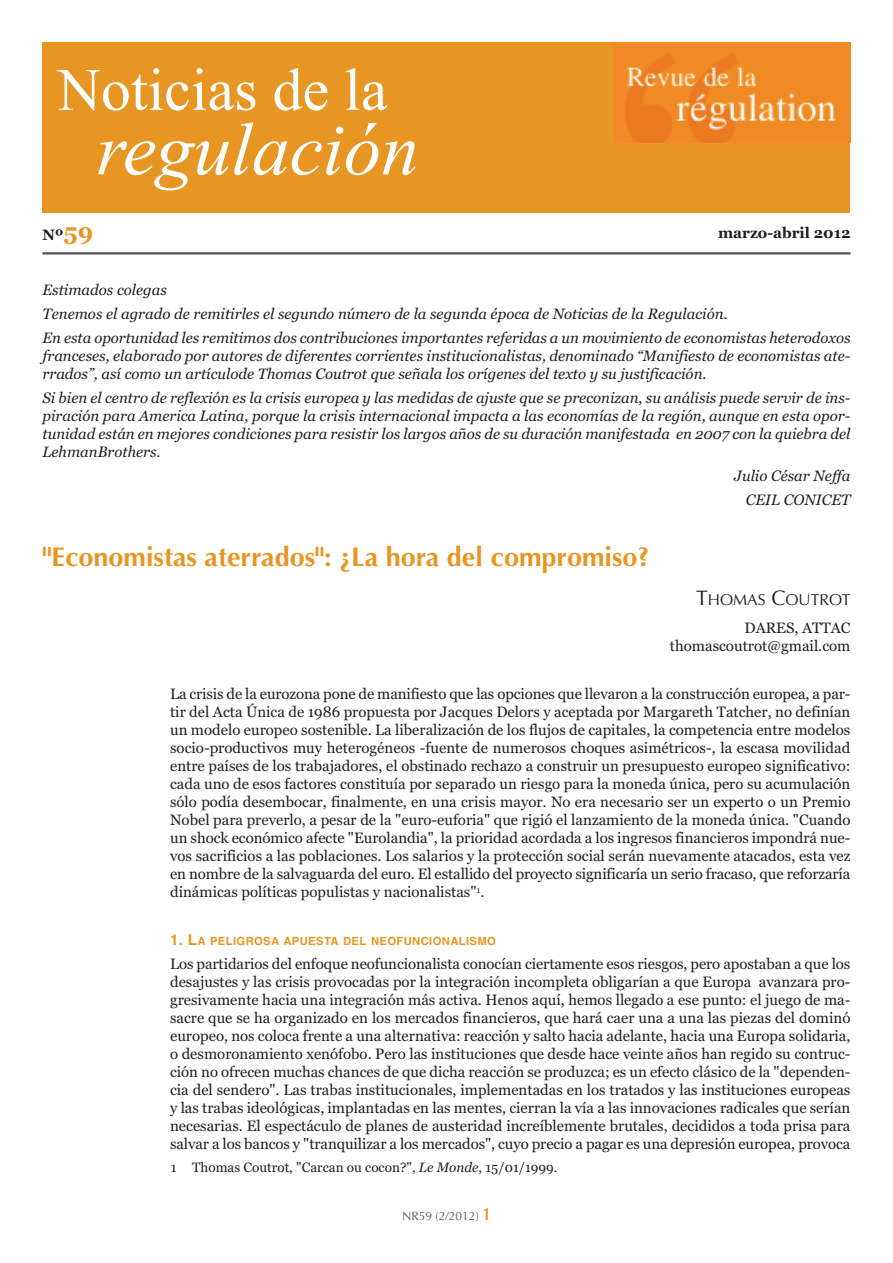
<style>
.page{position:relative;width:893px;height:1263px;background:#fff}
.page>*{position:absolute;margin:0;border:0;box-sizing:border-box;transform-origin:0 0}
.t1{font:italic 75px "Times New Roman";color:#fff}
.t2{font:60px "Times New Roman";color:#fff}
.t3{font:700 27px "Optima";color:#e89623}
.t4{font:15.75px "Optima";color:#231f20}
.t5{font:15px/18px "Georgia";color:#231f20;text-align:justify}
.t6{font:italic 15px/18px "Georgia";color:#231f20}
.t7{font:700 15px "Georgia";color:#231f20}
.t8{font:13.5px "Georgia";color:#231f20}
.t9{font:12px "Optima";color:#57585a}
.t10{font:700 11.25px "Helvetica";letter-spacing:.035em;color:#e89623}
.s1{font-size:24px;color:#e89623}
.s2{font-size:21px}
.s3{font-size:15px}
.s4{font-style:italic}
.s5{font-weight:700;font-size:18px;color:#e89623}
</style>
<div class="page">
<div style="left:43px;top:43px;width:807px;height:170px;background:#e89623"></div>
<img style="left:614px;top:43px;width:236px;height:100px">
<hr style="left:43px;top:253px;width:807px;height:1px;background:#231f20">
<hr style="left:43px;top:254px;width:807px;height:1px;background:#231f20">
<h2 class="t2" style="left:58px;top:54px;width:331px">Noticias de la</h2>
<h1 class="t1" style="left:97px;top:105px;width:324px">regulación</h1>
<p class="t7" style="left:43px;top:226px;width:52px">Nº<span class="s1">59</span></p>
<p class="t7" style="left:718px;top:224px;width:134px">marzo-abril 2012</p>
<p class="t6" style="left:43px;top:278px;width:809px;line-height:24px">Estimados colegas<br>Tenemos el agrado de remitirles el segundo número de la segunda época de Noticias de la Regulación.<br>En esta oportunidad les remitimos dos contribuciones importantes referidas a un movimiento de economistas heterodoxos</p>
<p class="t6" style="left:43px;top:347px;width:809px">franceses, elaborado por autores de diferentes corrientes institucionalistas, denominado “Manifiesto de economistas ate&shy;rrados”, así como un artículode Thomas Coutrot que señala los orígenes del texto y su justificación.</p>
<p class="t6" style="left:43px;top:389px;width:809px;text-align:justify">Si bien el centro de reflexión es la crisis europea y las medidas de ajuste que se preconizan, su análisis puede servir de ins&shy;piración para America Latina, porque la crisis internacional impacta a las economías de la región, aunque en esta opor&shy;tunidad están en mejores condiciones para resistir los largos años de su duración manifestada en 2007 con la quiebra del LehmanBrothers.</p>
<p class="t6" style="left:734px;top:463px;width:118px;line-height:24px;text-align:right">Julio César Neffa<br>CEIL CONICET</p>
<h3 class="t3" style="left:43px;top:541px;width:608px">"Economistas aterrados": ¿La hora del compromiso?</h3>
<p class="t4" style="left:696px;top:591px;width:156px"><span class="s2">T</span>HOMAS <span class="s2">C</span>OUTROT</p>
<p class="t5" style="left:670px;top:619px;width:182px;text-align:right">DARES, ATTAC thomascoutrot@gmail.com</p>
<p class="t5" style="left:170px;top:685px;width:682px">La crisis de la eurozona pone de manifiesto que las opciones que llevaron a la construcción europea, a par&shy;tir del Acta Única de 1986 propuesta por Jacques Delors y aceptada por Margareth Tatcher, no definían un modelo europeo sostenible. La liberalización de los flujos de capitales, la competencia entre modelos socio-productivos muy heterogéneos -fuente de numerosos choques asimétricos-, la escasa movilidad entre países de los trabajadores, el obstinado rechazo a construir un presupuesto europeo significativo: cada uno de esos factores constituía por separado un riesgo para la moneda única, pero su acumulación sólo podía desembocar, finalmente, en una crisis mayor. No era necesario ser un experto o un Premio Nobel para preverlo, a pesar de la "euro-euforia" que rigió el lanzamiento de la moneda única. "Cuando un shock económico afecte "Eurolandia", la prioridad acordada a los ingresos financieros impondrá nue&shy;vos sacrificios a las poblaciones. Los salarios y la protección social serán nuevamente atacados, esta vez en nombre de la salvaguarda del euro. El estallido del proyecto significaría un serio fracaso, que reforzaría dinámicas políticas populistas y nacionalistas"<sup>1</sup>.</p>
<p class="t10" style="left:170px;top:934px;width:327px"><span class="s3">1. L</span>A PELIGROSA APUESTA DEL NEOFUNCIONALISMO</p>
<p class="t5" style="left:170px;top:955px;width:682px">Los partidarios del enfoque neofuncionalista conocían ciertamente esos riesgos, pero apostaban a que los desajustes y las crisis provocadas por la integración incompleta obligarían a que Europa avanzara pro&shy;gresivamente hacia una integración más activa. Henos aquí, hemos llegado a ese punto: el juego de ma&shy;sacre que se ha organizado en los mercados financieros, que hará caer una a una las piezas del dominó europeo, nos coloca frente a una alternativa: reacción y salto hacia adelante, hacia una Europa solidaria, o desmoronamiento xenófobo. Pero las instituciones que desde hace veinte años han regido su contruc&shy;ción no ofrecen muchas chances de que dicha reacción se produzca; es un efecto clásico de la "dependen&shy;cia del sendero". Las trabas institucionales, implementadas en los tratados y las instituciones europeas y las trabas ideológicas, implantadas en las mentes, cierran la vía a las innovaciones radicales que serían necesarias. El espectáculo de planes de austeridad increíblemente brutales, decididos a toda prisa para salvar a los bancos y "tranquilizar a los mercados", cuyo precio a pagar es una depresión europea, provoca</p>
<p class="t8" style="left:171px;top:1160px;width:388px">1 Thomas Coutrot, "Carcan ou cocon?", <span class="s4">Le Monde</span>, 15/01/1999.</p>
<p class="t9" style="left:402px;top:1209px;width:90px">NR59 (2/2012) <span class="s5">1</span></p>
</div>
